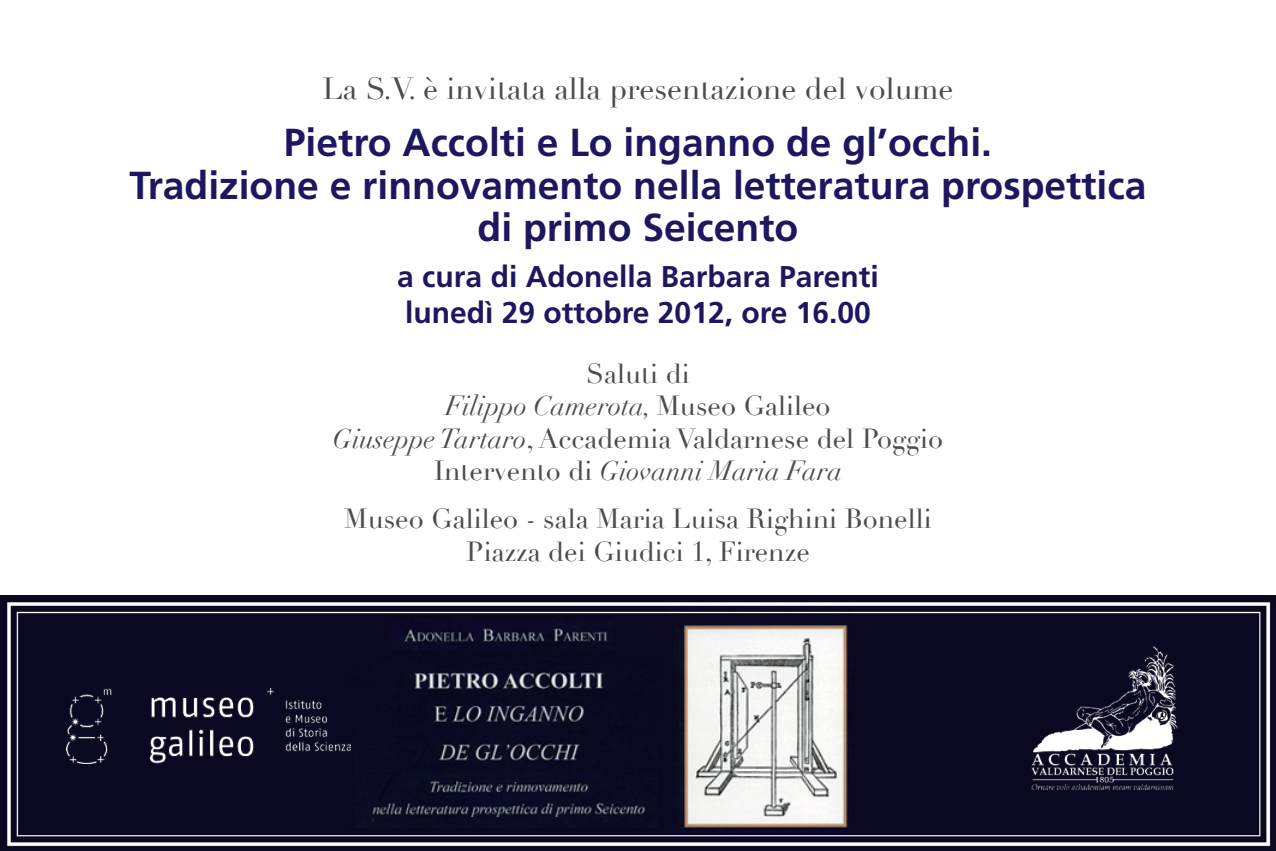
<style>
.page{position:relative;width:1276px;height:851px;background:#fff}
.page>*{position:absolute;margin:0;border:0;box-sizing:border-box;transform-origin:0 0}
.t1{font:700 39px/42px "Frutiger";color:#1d175f;text-align:center}
.t2{font:700 30px/36px "Frutiger";color:#1d175f}
.t3{font:30px "Didot";color:#4b4c4d}
.t4{font:27px/32.4px "Didot";color:#4b4c4d;text-align:center}
.s1{font-style:italic}
</style>
<div class="page">
<img style="left:0;top:595px;width:1276px;height:255px">
<img style="left:67px;top:688px;width:283px;height:75px">
<img style="left:1018px;top:643px;width:170px;height:154px">
<p class="t3" style="left:322px;top:71px;width:632px">La S.V. è invitata alla presentazione del volume</p>
<h1 class="t1" style="left:130px;top:122px;width:1018px">Pietro Accolti e Lo inganno de gl’occhi.<br>Tradizione e rinnovamento nella letteratura prospettica di primo Seicento</h1>
<p class="t2" style="left:397px;top:259px;width:483px">a cura di Adonella Barbara Parenti lunedì 29 ottobre 2012, ore 16.00</p>
<p class="t4" style="left:333px;top:358px;width:612px">Saluti di<br><span class="s1">Filippo Camerota,</span> Museo Galileo<br><span class="s1">Giuseppe Tartaro</span>, Accademia Valdarnese del Poggio<br>Intervento di <span class="s1">Giovanni Maria Fara</span></p>
<p class="t4" style="left:344px;top:503px;width:589px">Museo Galileo - sala Maria Luisa Righini Bonelli<br>Piazza dei Giudici 1, Firenze</p>
</div>
